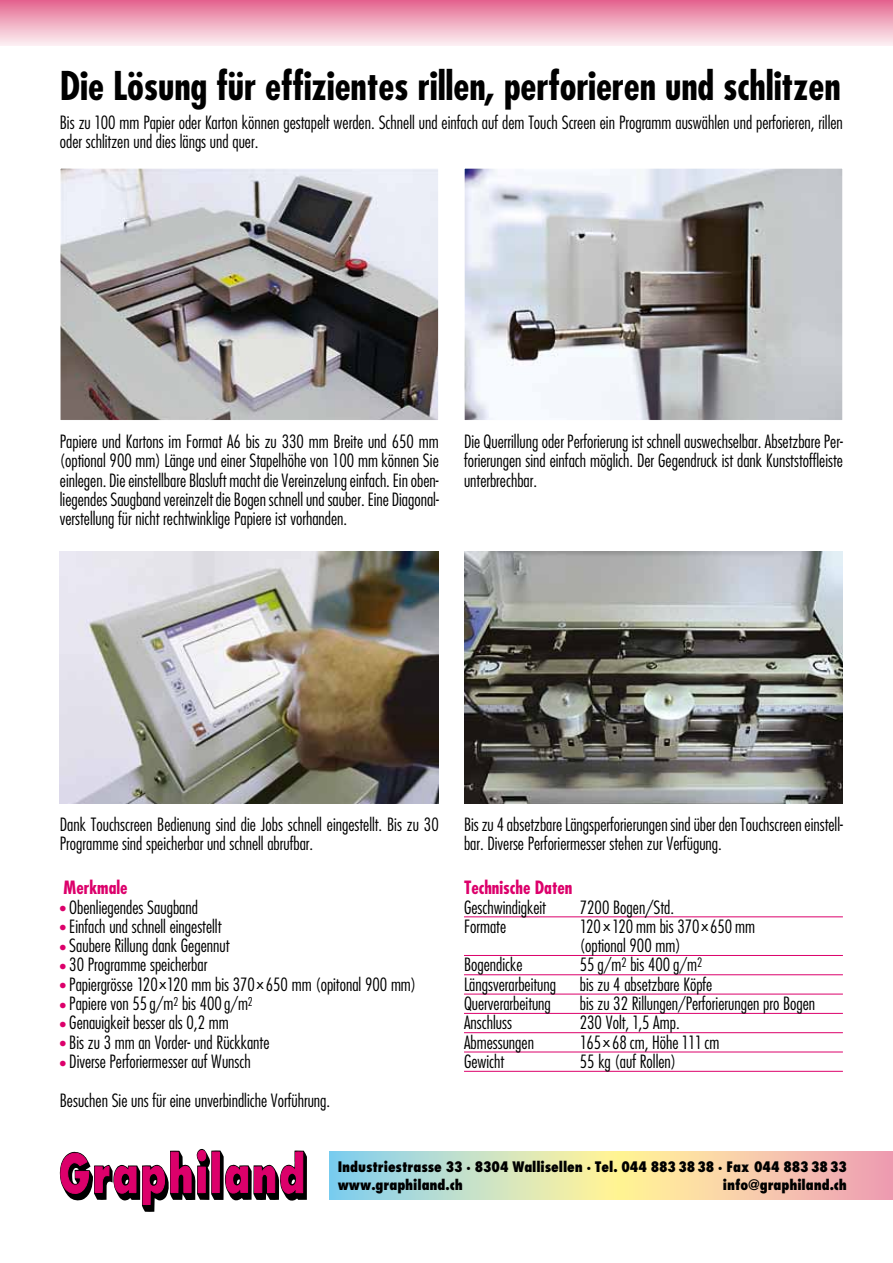
<style>
.page{position:relative;width:893px;height:1263px;background:#fff}
.page>*{position:absolute;margin:0;border:0;box-sizing:border-box;transform-origin:0 0}
.t1{font:700 condensed 38.55px "Futura Std";letter-spacing:-.005em;color:#000}
.t2{font:300 condensed 17.85px/19.4px "Futura Std";color:#000}
.t3{font:700 condensed 17.85px "Futura Std";color:#dc006b}
.t4{font:800 condensed 14.1px/17.9px "Futura Std";letter-spacing:-.005em;color:#000}
.s1{font-weight:700;font-size:14.85px;color:#dc006b}
.s2{font-weight:400;font-stretch:normal;font-size:14.85px}
.s3{font-size:16.35px}
</style>
<div class="page">
<hr style="left:464px;top:916px;width:379px;height:1px;background:#dc006b">
<hr style="left:464px;top:955px;width:379px;height:1px;background:#dc006b">
<hr style="left:464px;top:974px;width:379px;height:1px;background:#dc006b">
<hr style="left:464px;top:994px;width:379px;height:1px;background:#dc006b">
<hr style="left:464px;top:1013px;width:379px;height:1px;background:#dc006b">
<hr style="left:464px;top:1032px;width:379px;height:1px;background:#dc006b">
<hr style="left:464px;top:1052px;width:379px;height:1px;background:#dc006b">
<hr style="left:464px;top:1071px;width:379px;height:1px;background:#dc006b">
<img style="left:62px;top:170px;width:375px;height:249px">
<div style="left:60px;top:168px;width:379px;height:253px;border:1px solid #fff"></div>
<img style="left:466px;top:170px;width:375px;height:249px">
<div style="left:464px;top:168px;width:379px;height:253px;border:1px solid #fff"></div>
<div style="left:0;top:0;width:893px;height:46px;background:linear-gradient(to bottom,#e4668f,#fcf1f3)"></div>
<div style="left:329px;top:1151px;width:289px;height:48px;background:linear-gradient(to right,#80cdf4,#fff599)"></div>
<div style="left:618px;top:1151px;width:275px;height:48px;background:linear-gradient(to right,#fff79a,#ee9db8)"></div>
<svg style="left:60px;top:1149px;width:247px;height:63px"></svg>
<img style="left:60px;top:551px;width:379px;height:253px">
<img style="left:464px;top:551px;width:379px;height:253px">
<h1 class="t1" style="left:60px;top:62px;width:782px">Die Lösung für effizientes rillen, perforieren und schlitzen</h1>
<p class="t2" style="left:60px;top:112px;width:784px">Bis zu 100 mm Papier oder Karton können gestapelt werden. Schnell und einfach auf dem Touch Screen ein Programm auswählen und perforieren, rillen oder schlitzen und dies längs und quer.</p>
<p class="t2" style="left:60px;top:432px;width:380px;text-align:justify">Papiere und Kartons im Format A6 bis zu 330 mm Breite und 650 mm (optional 900 mm) Länge und einer Stapelhöhe von 100 mm können Sie einlegen. Die einstellbare Blasluft macht die Vereinzelung einfach. Ein oben&shy;liegendes Saugband vereinzelt die Bogen schnell und sauber. Eine Diagonal&shy;verstellung für nicht rechtwinklige Papiere ist vorhanden.</p>
<p class="t2" style="left:464px;top:432px;width:380px;text-align:justify">Die Querrillung oder Perforierung ist schnell auswechselbar. Absetzbare Per&shy;forierungen sind einfach möglich. Der Gegendruck ist dank Kunststoffleiste unterbrechbar.</p>
<p class="t2" style="left:60px;top:815px;width:380px">Dank Touchscreen Bedienung sind die Jobs schnell eingestellt. Bis zu 30<br>Programme sind speicherbar und schnell abrufbar.</p>
<p class="t3" style="left:64px;top:876px;width:65px">Merkmale</p>
<p class="t2" style="left:60px;top:897px;width:140px"><span class="s1">•</span> Obenliegendes Saugband</p>
<p class="t2" style="left:60px;top:916px;width:163px"><span class="s1">•</span> Einfach und schnell eingestellt</p>
<p class="t2" style="left:60px;top:936px;width:171px"><span class="s1">•</span> Saubere Rillung dank Gegennut</p>
<p class="t2" style="left:60px;top:955px;width:149px"><span class="s1">•</span> 30 Programme speicherbar</p>
<p class="t2" style="left:60px;top:974px;width:358px"><span class="s1">•</span> Papiergrösse 120<span class="s2">x</span>120 mm bis 370<span class="s2">x</span>650 mm (opitonal 900 mm)</p>
<p class="t2" style="left:60px;top:994px;width:195px"><span class="s1">•</span> Papiere von 55 g<span class="s3">/</span>m<sup>2</sup> bis 400 g<span class="s3">/</span>m<sup>2</sup></p>
<p class="t2" style="left:60px;top:1013px;width:170px"><span class="s1">•</span> Genauigkeit besser als 0,2 mm</p>
<p class="t2" style="left:60px;top:1032px;width:211px"><span class="s1">•</span> Bis zu 3 mm an Vorder- und Rückkante</p>
<p class="t2" style="left:60px;top:1042px;width:272px;line-height:38.5px"><span class="s1">•</span> Diverse Perforiermesser auf Wunsch<br>Besuchen Sie uns für eine unverbindliche Vorführung.</p>
<p class="t2" style="left:464px;top:815px;width:380px">Bis zu 4 absetzbare Längsperforierungen sind über den Touchscreen einstell&shy;bar. Diverse Perforiermesser stehen zur Verfügung.</p>
<p class="t3" style="left:464px;top:876px;width:110px">Technische Daten</p>
<p class="t2" style="left:464px;top:897px;width:83px">Geschwindigkeit</p>
<p class="t2" style="left:580px;top:897px;width:96px">7200 Bogen/Std.</p>
<p class="t2" style="left:464px;top:916px;width:44px">Formate</p>
<p class="t2" style="left:580px;top:916px;width:177px">120 <span class="s2">x</span>120 mm bis 370<span class="s2">x</span>650 mm (optional 900 mm)</p>
<p class="t2" style="left:464px;top:955px;width:60px">Bogendicke</p>
<p class="t2" style="left:580px;top:955px;width:124px">55 g<span class="s3">/</span>m<sup>2</sup> bis 400 g<span class="s3">/</span>m<sup>2</sup></p>
<p class="t2" style="left:464px;top:974px;width:94px">Längsverarbeitung</p>
<p class="t2" style="left:580px;top:974px;width:134px">bis zu 4 absetzbare Köpfe</p>
<p class="t2" style="left:464px;top:994px;width:88px">Querverarbeitung</p>
<p class="t2" style="left:580px;top:994px;width:237px">bis zu 32 Rillungen<span class="s3">/</span>Perforierungen pro Bogen</p>
<p class="t2" style="left:464px;top:1013px;width:49px">Anschluss</p>
<p class="t2" style="left:580px;top:1013px;width:101px">230 Volt, 1,5 Amp.</p>
<p class="t2" style="left:464px;top:1032px;width:72px">Abmessungen</p>
<p class="t2" style="left:580px;top:1032px;width:141px">165<span class="s2">x</span>68 cm, Höhe 111 cm</p>
<p class="t2" style="left:464px;top:1052px;width:42px">Gewicht</p>
<p class="t2" style="left:580px;top:1052px;width:98px">55 kg (auf Rollen)</p>
<p class="t4" style="left:338px;top:1158px;width:511px">Industriestrasse 33 · 8304 Wallisellen · Tel. 044 883 38 38 · Fax 044 883 38 33 www.graphiland.ch</p>
<p class="t4" style="left:723px;top:1176px;width:126px">info@graphiland.ch</p>
</div>
